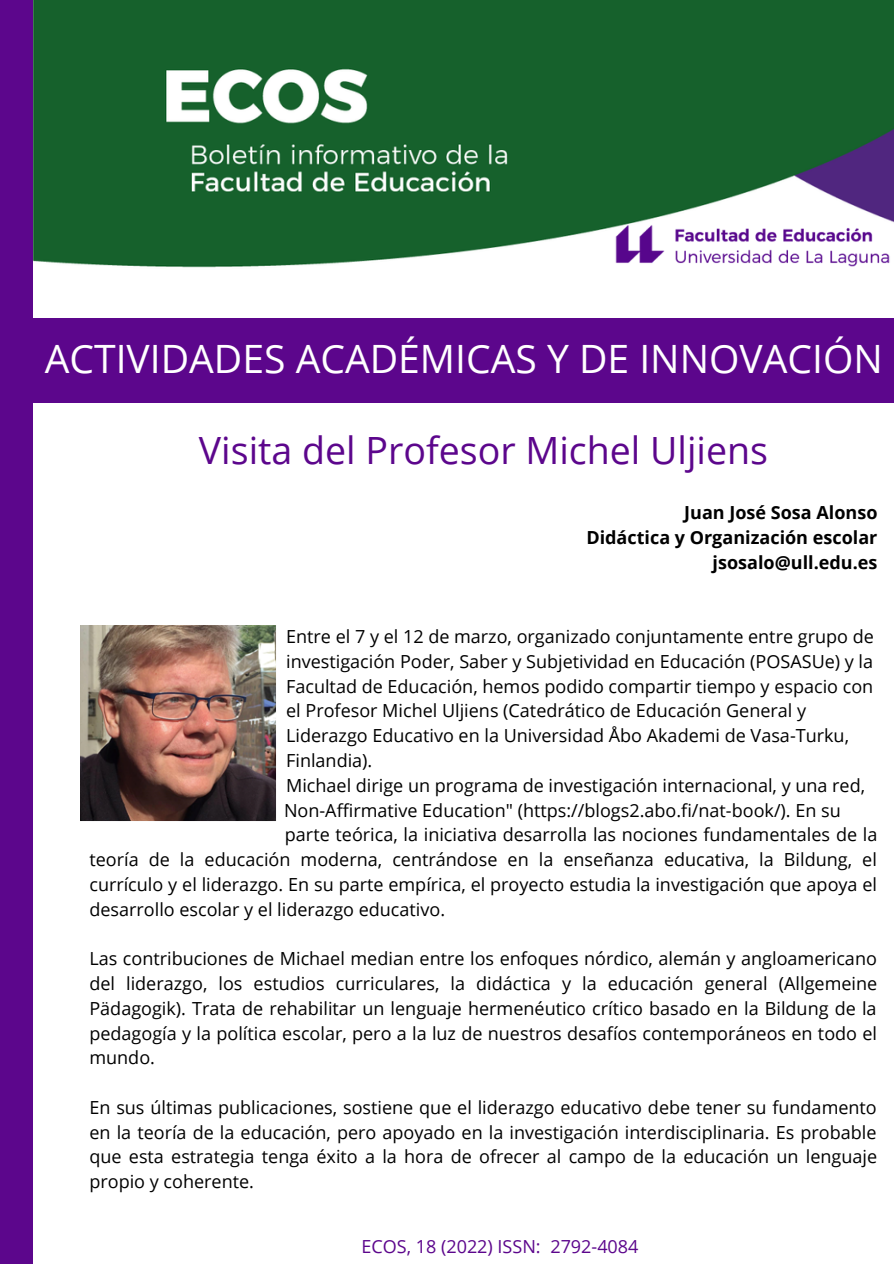
<style>
.page{position:relative;width:894px;height:1264px;background:#fff}
.page>*{position:absolute;margin:0;border:0;box-sizing:border-box;transform-origin:0 0}
.t1{font:39px "Open Sans";color:#fff}
.t2{font:37.5px "Open Sans";color:#5c068c}
.t3{font:18px/24.8px "Open Sans";color:#000;text-align:justify}
.t4{font:700 18px/24.8px "Open Sans";color:#000;text-align:right}
.t5{font:18px "Open Sans";color:#5c068c}
</style>
<div class="page">
<div style="left:0;top:0;width:33px;height:1263px;background:#5c068c"></div>
<img style="left:33px;top:0;width:860px;height:268px">
<img style="left:579px;top:192px;width:314px;height:76px">
<div style="left:33px;top:318px;width:860px;height:84px;background:#5c068c"></div>
<img style="left:80px;top:626px;width:196px;height:195px">
<h1 class="t1" style="left:45px;top:331px;width:839px">ACTIVIDADES ACADÉMICAS Y DE INNOVACIÓN</h1>
<h2 class="t2" style="left:199px;top:424px;width:570px">Visita del Profesor Michel Uljiens</h2>
<p class="t4" style="left:586px;top:500px;width:292px">Juan José Sosa Alonso<br>Didáctica y Organización escolar jsosalo@ull.edu.es</p>
<p class="t3" style="left:286px;top:623px;width:589px">Entre el 7 y el 12 de marzo, organizado conjuntamente entre grupo de</p>
<p class="t3" style="left:286px;top:648px;width:588px">investigación Poder, Saber y Subjetividad en Educación (POSASUe) y la</p>
<p class="t3" style="left:286px;top:673px;width:588px">Facultad de Educación, hemos podido compartir tiempo y espacio con</p>
<p class="t3" style="left:286px;top:698px;width:521px">el Profesor Michel Uljiens (Catedrático de Educación General y</p>
<p class="t3" style="left:286px;top:722px;width:564px">Liderazgo Educativo en la Universidad Åbo Akademi de Vasa-Turku,</p>
<p class="t3" style="left:286px;top:747px;width:88px">Finlandia).</p>
<p class="t3" style="left:286px;top:772px;width:580px">Michael dirige un programa de investigación internacional, y una red,</p>
<p class="t3" style="left:267px;top:797px;width:574px">" Non-Affirmative Education" (https://blogs2.abo.fi/nat-book/). En su</p>
<p class="t3" style="left:285px;top:822px;width:594px">parte teórica, la iniciativa desarrolla las nociones fundamentales de la</p>
<p class="t3" style="left:89px;top:846px;width:788px">teoría de la educación moderna, centrándose en la enseñanza educativa, la Bildung, el</p>
<p class="t3" style="left:89px;top:871px;width:789px">currículo y el liderazgo. En su parte empírica, el proyecto estudia la investigación que apoya el</p>
<p class="t3" style="left:89px;top:896px;width:357px">desarrollo escolar y el liderazgo educativo.</p>
<p class="t3" style="left:89px;top:945px;width:789px">Las contribuciones de Michael median entre los enfoques nórdico, alemán y angloamericano del liderazgo, los estudios curriculares, la didáctica y la educación general (Allgemeine Pädagogik). Trata de rehabilitar un lenguaje hermenéutico crítico basado en la Bildung de la pedagogía y la política escolar, pero a la luz de nuestros desafíos contemporáneos en todo el mundo.</p>
<p class="t3" style="left:89px;top:1094px;width:789px">En sus últimas publicaciones, sostiene que el liderazgo educativo debe tener su fundamento en la teoría de la educación, pero apoyado en la investigación interdisciplinaria. Es probable que esta estrategia tenga éxito a la hora de ofrecer al campo de la educación un lenguaje propio y coherente.</p>
<p class="t5" style="left:361px;top:1233px;width:278px">ECOS, 18 (2022) ISSN: 2792-4084</p>
</div>
